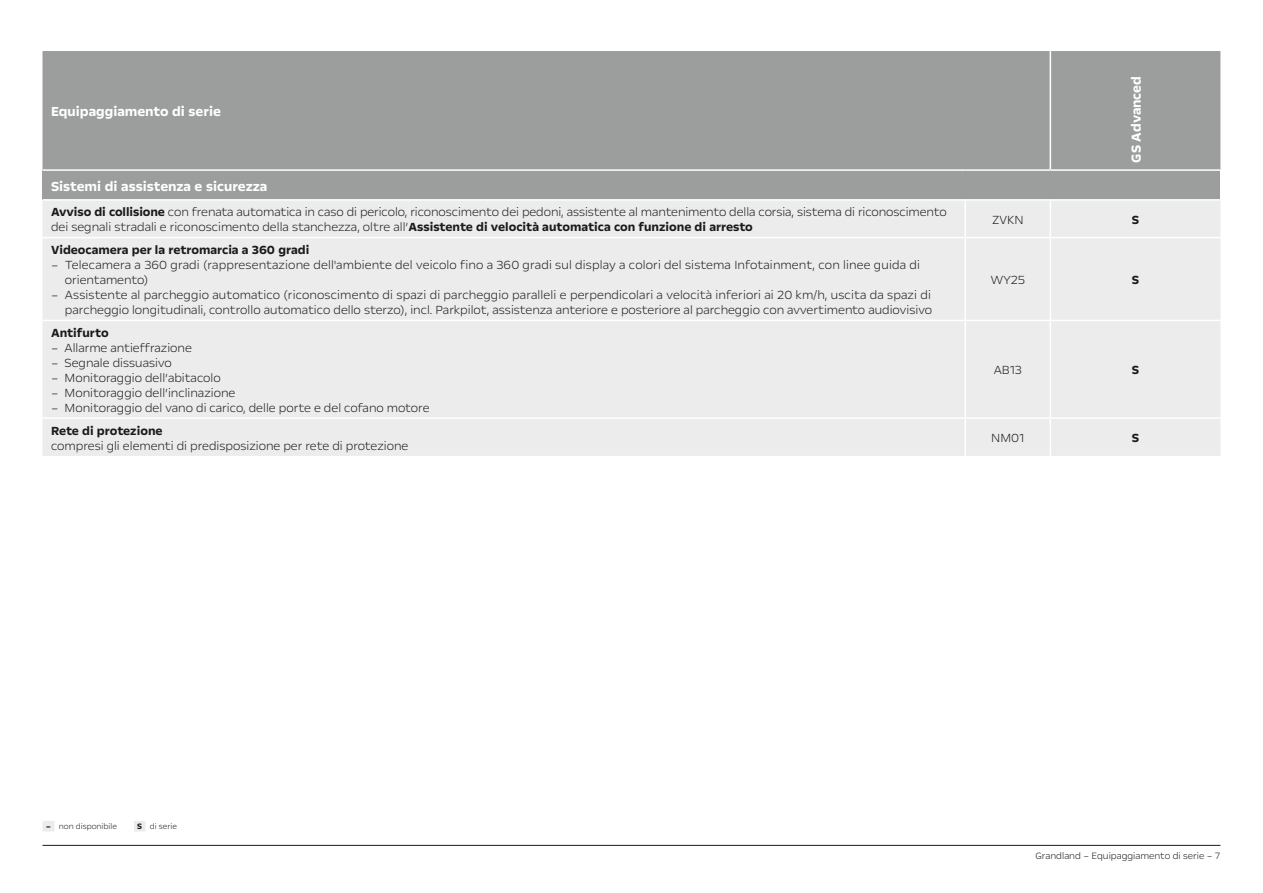
<style>
.page{position:relative;width:1263px;height:893px;background:#fff}
.page>*{position:absolute;margin:0;border:0;box-sizing:border-box;transform-origin:0 0}
.t1{font:700 15px "Opel Next";color:#fff}
.t2{font:300 13.5px/15px "Opel Next";color:#1a1a18}
.t3{font:700 13.5px "Opel Next";color:#1a1a18}
.t4{font:300 10.5px "Opel Next";color:#1a1a18}
.t5{font:300 9px "Opel Next";color:#1a1a18}
.s1{font-weight:700}
</style>
<div class="page">
<hr style="left:43px;top:845px;width:1177px;height:1px;background:#1a1a18">
<div style="left:43px;top:821px;width:11px;height:10px;background:#ececed"></div>
<div style="left:134px;top:821px;width:11px;height:10px;background:#ececed"></div>
<div style="left:43px;top:51px;width:1177px;height:118px;background:#9c9d9d"></div>
<div style="left:43px;top:170px;width:1177px;height:30px;background:#9c9d9d"></div>
<div style="left:43px;top:201px;width:1177px;height:255px;background:#ececed"></div>
<hr style="left:1049px;top:51px;width:2px;height:118px;background:#fff">
<hr style="left:43px;top:169px;width:922px;height:2px;background:#fff">
<hr style="left:965px;top:169px;width:85px;height:2px;background:#fff">
<hr style="left:1050px;top:169px;width:170px;height:2px;background:#fff">
<hr style="left:43px;top:199px;width:922px;height:2px;background:#fff">
<hr style="left:965px;top:199px;width:85px;height:2px;background:#fff">
<hr style="left:964px;top:201px;width:2px;height:36px;background:#fff">
<hr style="left:1050px;top:199px;width:170px;height:2px;background:#fff">
<hr style="left:1049px;top:201px;width:2px;height:36px;background:#fff">
<hr style="left:43px;top:237px;width:922px;height:1px;background:#fff">
<hr style="left:965px;top:237px;width:85px;height:1px;background:#fff">
<hr style="left:964px;top:238px;width:2px;height:82px;background:#fff">
<hr style="left:1050px;top:237px;width:170px;height:1px;background:#fff">
<hr style="left:1049px;top:238px;width:2px;height:82px;background:#fff">
<hr style="left:43px;top:320px;width:922px;height:1px;background:#fff">
<hr style="left:965px;top:320px;width:85px;height:1px;background:#fff">
<hr style="left:964px;top:321px;width:2px;height:96px;background:#fff">
<hr style="left:1050px;top:320px;width:170px;height:1px;background:#fff">
<hr style="left:1049px;top:321px;width:2px;height:96px;background:#fff">
<hr style="left:43px;top:417px;width:922px;height:2px;background:#fff">
<hr style="left:965px;top:417px;width:85px;height:2px;background:#fff">
<hr style="left:964px;top:419px;width:2px;height:37px;background:#fff">
<hr style="left:1050px;top:417px;width:170px;height:2px;background:#fff">
<hr style="left:1049px;top:419px;width:2px;height:37px;background:#fff">
<p class="t1" style="left:51px;top:102px;width:171px">Equipaggiamento di serie</p>
<p class="t1" style="left:1127px;top:163px;width:88px;rotate:-90deg">GS Advanced</p>
<p class="t1" style="left:51px;top:177px;width:218px">Sistemi di assistenza e sicurezza</p>
<p class="t2" style="left:51px;top:204px;width:897px"><span class="s1">Avviso di collisione</span> con frenata automatica in caso di pericolo, riconoscimento dei pedoni, assistente al mantenimento della corsia, sistema di riconoscimento dei segnali stradali e riconoscimento della stanchezza, oltre all’<span class="s1">Assistente di velocità automatica con funzione di arresto</span></p>
<p class="t2" style="left:992px;top:212px;width:33px">ZVKN</p>
<p class="t3" style="left:1132px;top:211px;width:9px">S</p>
<p class="t3" style="left:51px;top:241px;width:260px">Videocamera per la retromarcia a 360 gradi</p>
<p class="t2" style="left:65px;top:257px;width:856px;text-indent:-14px">– Telecamera a 360 gradi (rappresentazione dell'ambiente del veicolo fino a 360 gradi sul display a colori del sistema Infotainment, con linee guida di orientamento)</p>
<p class="t2" style="left:51px;top:287px;width:883px;text-align:right">– Assistente al parcheggio automatico (riconoscimento di spazi di parcheggio paralleli e perpendicolari a velocità inferiori ai 20 km/h, uscita da spazi di parcheggio longitudinali, controllo automatico dello sterzo), incl. Parkpilot, assistenza anteriore e posteriore al parcheggio con avvertimento audiovisivo</p>
<p class="t2" style="left:991px;top:272px;width:36px">WY25</p>
<p class="t3" style="left:1132px;top:271px;width:9px">S</p>
<p class="t3" style="left:51px;top:324px;width:59px">Antifurto</p>
<p class="t2" style="left:51px;top:340px;width:142px">– Allarme antieffrazione</p>
<p class="t2" style="left:51px;top:355px;width:122px">– Segnale dissuasivo</p>
<p class="t2" style="left:51px;top:370px;width:171px">– Monitoraggio dell’abitacolo</p>
<p class="t2" style="left:51px;top:385px;width:186px">– Monitoraggio dell’inclinazione</p>
<p class="t2" style="left:51px;top:400px;width:380px">– Monitoraggio del vano di carico, delle porte e del cofano motore</p>
<p class="t3" style="left:51px;top:422px;width:113px">Rete di protezione</p>
<p class="t2" style="left:51px;top:437px;width:359px">compresi gli elementi di predisposizione per rete di protezione</p>
<p class="t5" style="left:46px;top:821px;width:73px"><span class="s1">–</span> non disponibile</p>
<p class="t5" style="left:137px;top:821px;width:41px"><span class="s1">S</span> di serie</p>
<p class="t2" style="left:994px;top:362px;width:30px">AB13</p>
<p class="t3" style="left:1132px;top:362px;width:9px">S</p>
<p class="t2" style="left:991px;top:430px;width:35px">NM01</p>
<p class="t3" style="left:1132px;top:429px;width:9px">S</p>
<p class="t4" style="left:1035px;top:849px;width:186px">Grandland – Equipaggiamento di serie – 7</p>
</div>
